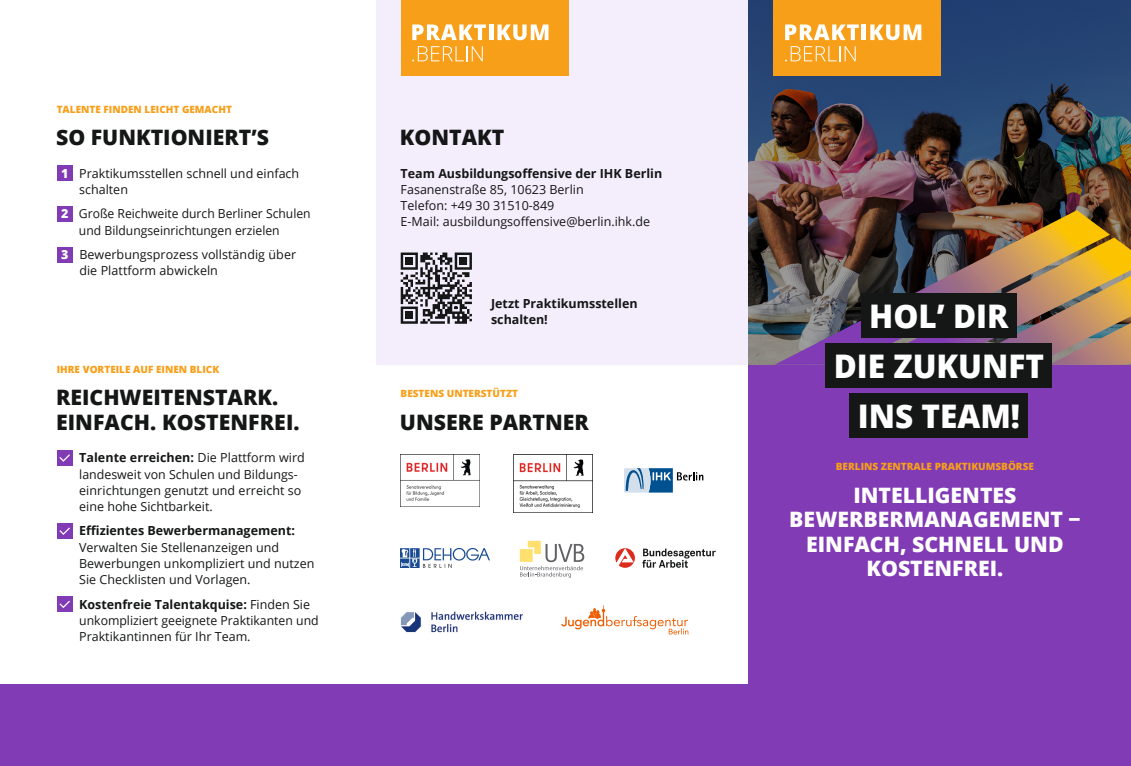
<style>
.page{position:relative;width:1131px;height:766px;background:#fff}
.page>*{position:absolute;margin:0;border:0;box-sizing:border-box;transform-origin:0 0}
.t1{font:800 32.5px/50px "Open Sans";color:#fff;text-align:center}
.t2{font:800 21.25px/24.4px "Open Sans";color:#151616}
.t3{font:800 21.25px/24.4px "Open Sans";color:#fff;text-align:center}
.t4{font:12.5px/16.2px "Open Sans";color:#151616}
.t5{font:700 12.5px/16.2px "Open Sans";color:#151616}
.t6{font:800 10px "Open Sans";color:#f89f19}
.s1{font-weight:800;color:#fff}
.s2{font-weight:700}
</style>
<div class="page">
<div style="left:748px;top:364px;width:382px;height:401px;background:#813bb4"></div>
<div style="left:0;top:684px;width:748px;height:81px;background:#813bb4"></div>
<div style="left:376px;top:0;width:372px;height:364px;background:#f4eefc"></div>
<img style="left:748px;top:0;width:382px;height:364px">
<img style="left:774px;top:210px;width:335px;height:154px">
<svg style="left:865px;top:237px;width:265px;height:127px;background:#967453"></svg>
<img style="left:513px;top:454px;width:79px;height:58px">
<img style="left:400px;top:454px;width:79px;height:52px">
<img style="left:400px;top:548px;width:89px;height:19px">
<svg style="left:520px;top:540px;width:64px;height:37px"></svg>
<img style="left:400px;top:611px;width:123px;height:22px">
<svg style="left:615px;top:548px;width:20px;height:19px"></svg>
<svg style="left:642px;top:548px;width:73px;height:19px"></svg>
<svg style="left:561px;top:605px;width:127px;height:29px"></svg>
<div style="left:773px;top:0;width:168px;height:76px;background:#f89f19"></div>
<svg style="left:785px;top:24px;width:73px;height:16px"></svg>
<div style="left:861px;top:24px;width:5px;height:16px;background:#fff"></div>
<svg style="left:870px;top:24px;width:51px;height:17px"></svg>
<svg style="left:785px;top:46px;width:70px;height:16px"></svg>
<div style="left:400px;top:0;width:168px;height:76px;background:#f89f19"></div>
<svg style="left:412px;top:24px;width:74px;height:16px"></svg>
<hr style="left:489px;top:24px;width:4px;height:16px;background:#fff">
<svg style="left:497px;top:24px;width:51px;height:17px"></svg>
<svg style="left:412px;top:46px;width:71px;height:16px"></svg>
<svg style="left:624px;top:468px;width:79px;height:24px"></svg>
<div style="left:57px;top:165px;width:16px;height:16px;background:#813bb4"></div>
<div style="left:57px;top:206px;width:16px;height:16px;background:#813bb4"></div>
<div style="left:57px;top:247px;width:16px;height:16px;background:#813bb4"></div>
<div style="left:861px;top:293px;width:155px;height:45px;background:#151616"></div>
<div style="left:825px;top:343px;width:227px;height:45px;background:#151616"></div>
<div style="left:849px;top:393px;width:179px;height:45px;background:#151616"></div>
<div style="left:57px;top:450px;width:16px;height:16px;background:#813bb4"></div>
<svg style="left:59px;top:454px;width:11px;height:7px"></svg>
<div style="left:57px;top:523px;width:16px;height:16px;background:#813bb4"></div>
<svg style="left:59px;top:527px;width:11px;height:8px"></svg>
<div style="left:57px;top:596px;width:16px;height:16px;background:#813bb4"></div>
<svg style="left:59px;top:600px;width:11px;height:8px"></svg>
<svg style="left:400px;top:252px;width:72px;height:71px"></svg>
<p class="t6" style="left:57px;top:101px;width:177px">TALENTE FINDEN LEICHT GEMACHT</p>
<h2 class="t2" style="left:56px;top:124px;width:214px">SO FUNKTIONIERT’S</h2>
<p class="t4" style="left:79px;top:165px;width:221px;text-indent:-18px"><span class="s1">1</span> Praktikumsstellen schnell und einfach schalten</p>
<p class="t4" style="left:79px;top:205px;width:233px;text-indent:-18px"><span class="s1">2</span> Große Reichweite durch Berliner Schulen und Bildungseinrichtungen erzielen</p>
<p class="t4" style="left:79px;top:246px;width:218px;text-indent:-18px"><span class="s1">3</span> Bewerbungsprozess vollständig über die Plattform abwickeln</p>
<p class="t6" style="left:57px;top:361px;width:164px">IHRE VORTEILE AUF EINEN BLICK</p>
<h2 class="t2" style="left:56px;top:384px;width:245px">REICHWEITENSTARK.<br>EINFACH. KOSTENFREI.</h2>
<p class="t4" style="left:79px;top:449px;width:227px"><span class="s2">Talente erreichen:</span> Die Plattform wird landesweit von Schulen und Bildungs&shy;einrichtungen genutzt und erreicht so eine hohe Sichtbarkeit.</p>
<p class="t5" style="left:79px;top:522px;width:217px">Effizientes Bewerbermanagement:</p>
<p class="t4" style="left:79px;top:538px;width:237px">Verwalten Sie Stellenanzeigen und<br>Bewerbungen unkompliziert und nutzen<br>Sie Checklisten und Vorlagen.</p>
<p class="t4" style="left:79px;top:595px;width:241px"><span class="s2">Kostenfreie Talentakquise:</span> Finden Sie unkompliziert geeignete Praktikanten und<br>Praktikantinnen für Ihr Team.</p>
<h2 class="t2" style="left:400px;top:124px;width:106px">KONTAKT</h2>
<p class="t5" style="left:400px;top:165px;width:263px">Team Ausbildungsoffensive der IHK Berlin</p>
<p class="t4" style="left:400px;top:181px;width:251px">Fasanenstraße 85, 10623 Berlin<br>Telefon: +49 30 31510-849<br>E-Mail: ausbildungsoffensive@berlin.ihk.de</p>
<p class="t5" style="left:491px;top:295px;width:148px">Jetzt Praktikumsstellen schalten!</p>
<p class="t6" style="left:400px;top:386px;width:119px">BESTENS UNTERSTÜTZT</p>
<h2 class="t2" style="left:400px;top:408px;width:190px">UNSERE PARTNER</h2>
<h1 class="t1" style="left:833px;top:289px;width:212px">HOL’ DIR<br>DIE ZUKUNFT<br>INS TEAM!</h1>
<p class="t6" style="left:835px;top:459px;width:200px">BERLINS ZENTRALE PRAKTIKUMSBÖRSE</p>
<h2 class="t3" style="left:789px;top:481px;width:293px">INTELLIGENTES<br>BEWERBERMANAGEMENT −<br>EINFACH, SCHNELL UND<br>KOSTENFREI.</h2>
</div>
